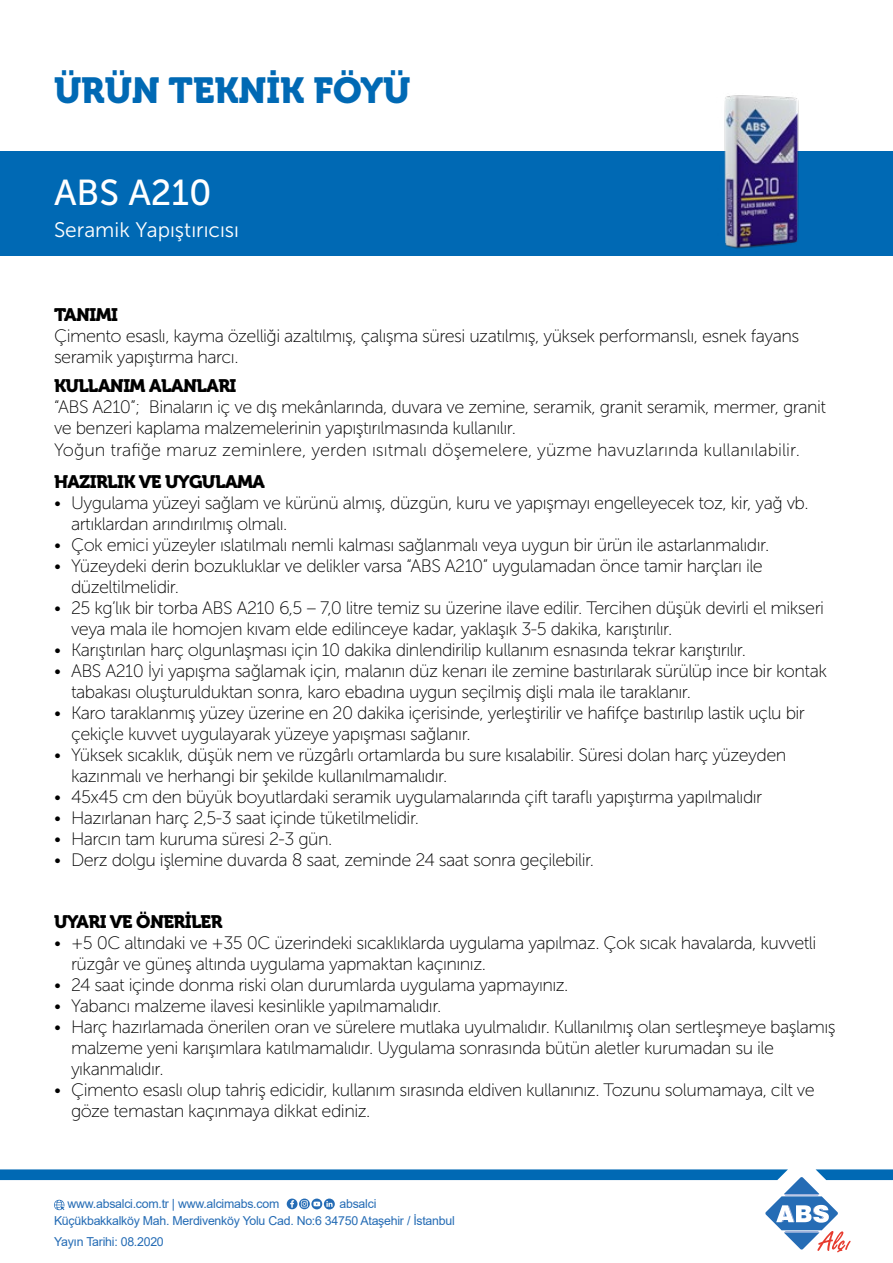
<style>
.page{position:relative;width:893px;height:1263px;background:#fff}
.page>*{position:absolute;margin:0;border:0;box-sizing:border-box;transform-origin:0 0}
.t1{font:36px "Museo 900";color:#0069b4}
.t2{font:36px "Museo Sans 500";color:#fff}
.t3{font:21px "Museo Sans 300";color:#fff}
.t4{font:18px/21px "Museo Sans 100";letter-spacing:-.03em;color:#000}
.t5{font:18px "Museo 900";letter-spacing:-.03em;color:#000}
.t6{font:12.3px/17.9px "Arial";letter-spacing:-.02em;color:#256cb5}
</style>
<div class="page">
<div style="left:0;top:151px;width:893px;height:104px;background:#0069b4"></div>
<svg style="left:0;top:1169px;width:893px;height:83px"></svg>
<img style="left:700px;top:95px;width:126px;height:161px">
<h1 class="t1" style="left:54px;top:70px;width:358px">ÜRÜN TEKNİK FÖYÜ</h1>
<h1 class="t2" style="left:54px;top:172px;width:159px">ABS A210</h1>
<p class="t3" style="left:54px;top:218px;width:187px">Seramik Yapıştırıcısı</p>
<p class="t5" style="left:54px;top:304px;width:66px">TANIMI</p>
<p class="t4" style="left:54px;top:325px;width:747px">Çimento esaslı, kayma özelliği azaltılmış, çalışma süresi uzatılmış, yüksek performanslı, esnek fayans seramik yapıştırma harcı.</p>
<p class="t5" style="left:54px;top:376px;width:184px">KULLANIM ALANLARI</p>
<p class="t4" style="left:54px;top:397px;width:774px">“ABS A210”; Binaların iç ve dış mekânlarında, duvara ve zemine, seramik, granit seramik, mermer, granit ve benzeri kaplama malzemelerinin yapıştırılmasında kullanılır.<br>Yoğun trafiğe maruz zeminlere, yerden ısıtmalı döşemelere, yüzme havuzlarında kullanılabilir.</p>
<p class="t5" style="left:54px;top:471px;width:212px">HAZIRLIK VE UYGULAMA</p>
<p class="t4" style="left:71px;top:492px;width:739px;text-indent:-17px">• Uygulama yüzeyi sağlam ve kürünü almış, düzgün, kuru ve yapışmayı engelleyecek toz, kir, yağ vb. artıklardan arındırılmış olmalı.</p>
<p class="t4" style="left:54px;top:534px;width:717px">• Çok emici yüzeyler ıslatılmalı nemli kalması sağlanmalı veya uygun bir ürün ile astarlanmalıdır.</p>
<p class="t4" style="left:71px;top:555px;width:693px;text-indent:-17px">• Yüzeydeki derin bozukluklar ve delikler varsa “ABS A210” uygulamadan önce tamir harçları ile düzeltilmelidir.</p>
<p class="t4" style="left:71px;top:597px;width:755px;text-indent:-17px">• 25 kg’lık bir torba ABS A210 6,5 – 7,0 litre temiz su üzerine ilave edilir. Tercihen düşük devirli el mikseri veya mala ile homojen kıvam elde edilinceye kadar, yaklaşık 3-5 dakika, karıştırılır.</p>
<p class="t4" style="left:54px;top:639px;width:693px">• Karıştırılan harç olgunlaşması için 10 dakika dinlendirilip kullanım esnasında tekrar karıştırılır.</p>
<p class="t4" style="left:71px;top:660px;width:757px;text-indent:-17px">• ABS A210 İyi yapışma sağlamak için, malanın düz kenarı ile zemine bastırılarak sürülüp ince bir kontak tabakası oluşturulduktan sonra, karo ebadına uygun seçilmiş dişli mala ile taraklanır.</p>
<p class="t4" style="left:71px;top:702px;width:735px;text-indent:-17px">• Karo taraklanmış yüzey üzerine en 20 dakika içerisinde, yerleştirilir ve hafifçe bastırılıp lastik uçlu bir çekiçle kuvvet uygulayarak yüzeye yapışması sağlanır.</p>
<p class="t4" style="left:71px;top:744px;width:717px;text-indent:-17px">• Yüksek sıcaklık, düşük nem ve rüzgârlı ortamlarda bu sure kısalabilir. Süresi dolan harç yüzeyden kazınmalı ve herhangi bir şekilde kullanılmamalıdır.</p>
<p class="t4" style="left:54px;top:786px;width:710px">• 45x45 cm den büyük boyutlardaki seramik uygulamalarında çift taraflı yapıştırma yapılmalıdır</p>
<p class="t4" style="left:54px;top:807px;width:367px">• Hazırlanan harç 2,5-3 saat içinde tüketilmelidir.</p>
<p class="t4" style="left:54px;top:828px;width:280px">• Harcın tam kuruma süresi 2-3 gün.</p>
<p class="t4" style="left:54px;top:849px;width:542px">• Derz dolgu işlemine duvarda 8 saat, zeminde 24 saat sonra geçilebilir.</p>
<p class="t5" style="left:54px;top:911px;width:170px">UYARI VE ÖNERİLER</p>
<p class="t4" style="left:71px;top:932px;width:747px;text-indent:-17px">• +5 0C altındaki ve +35 0C üzerindeki sıcaklıklarda uygulama yapılmaz. Çok sıcak havalarda, kuvvetli rüzgâr ve güneş altında uygulama yapmaktan kaçınınız.</p>
<p class="t4" style="left:54px;top:974px;width:516px">• 24 saat içinde donma riski olan durumlarda uygulama yapmayınız.</p>
<p class="t4" style="left:54px;top:995px;width:389px">• Yabancı malzeme ilavesi kesinlikle yapılmamalıdır.</p>
<p class="t4" style="left:71px;top:1016px;width:766px;text-indent:-17px">• Harç hazırlamada önerilen oran ve sürelere mutlaka uyulmalıdır. Kullanılmış olan sertleşmeye başlamış malzeme yeni karışımlara katılmamalıdır. Uygulama sonrasında bütün aletler kurumadan su ile yıkanmalıdır.</p>
<p class="t4" style="left:71px;top:1079px;width:745px;text-indent:-17px">• Çimento esaslı olup tahriş edicidir, kullanım sırasında eldiven kullanınız. Tozunu solumamaya, cilt ve göze temastan kaçınmaya dikkat ediniz.</p>
<p class="t6" style="left:54px;top:1194px;width:402px;text-indent:285px">absalci<br>Küçükbakkalköy Mah. Merdivenköy Yolu Cad. No:6 34750 Ataşehir / İstanbul</p>
<p class="t6" style="left:54px;top:1232px;width:111px">Yayın Tarihi: 08.2020</p>
<p class="t6" style="left:68px;top:1195px;width:213px">www.absalci.com.tr | www.alcimabs.com</p>
</div>
